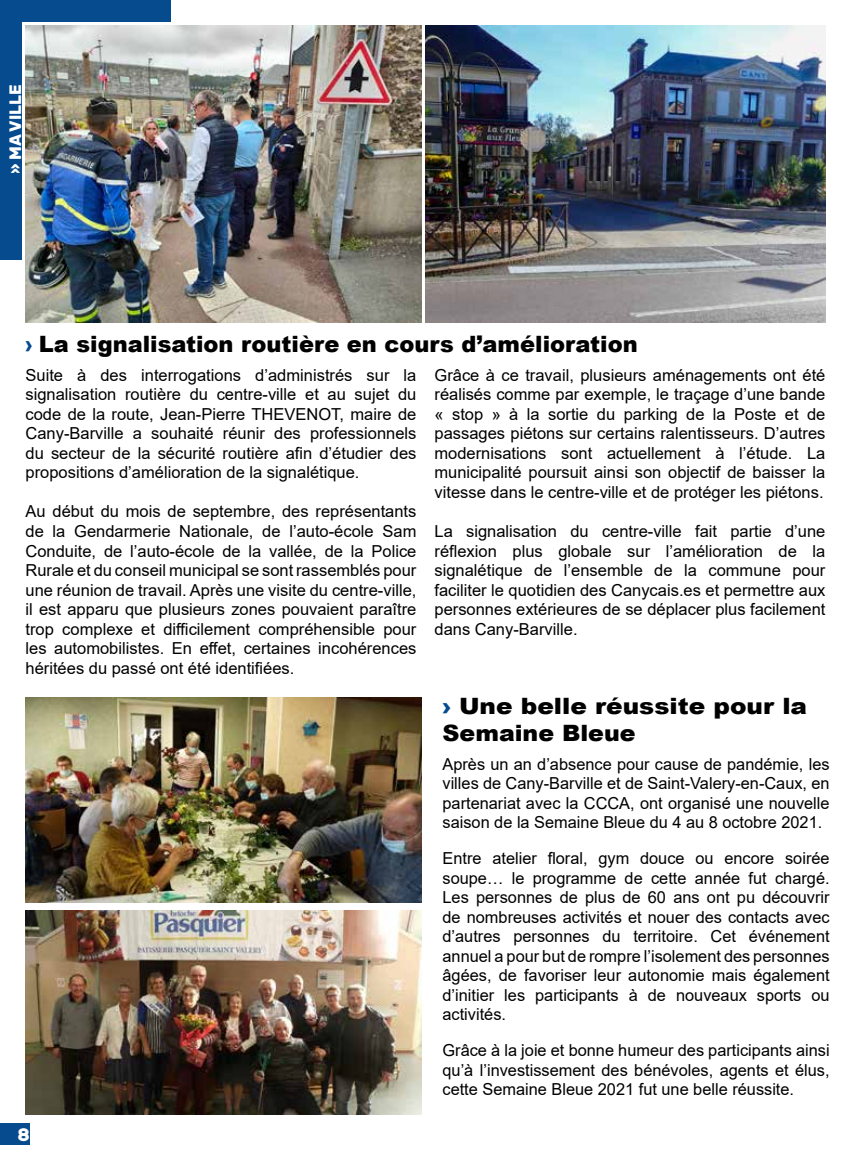
<style>
.page{position:relative;width:851px;height:1149px;background:#fff}
.page>*{position:absolute;margin:0;border:0;box-sizing:border-box;transform-origin:0 0}
.t1{font:900 22.5px "Arial";color:#000}
.t2{font:900 22.5px/27px "Arial";color:#000;scale:1.1 1}
.t3{font:700 18px "Rubik";color:#fff}
.t4{font:16.5px/19.5px "Arial";color:#000;text-align:justify}
.t5{font:700 16.5px "Rubik";color:#fff}
.s1{color:#054b8e}
</style>
<div class="page">
<div style="left:0;top:1123px;width:30px;height:21px;background:#064b8e"></div>
<div style="left:0;top:0;width:21px;height:259px;background:#064b8e"></div>
<div style="left:0;top:0;width:170px;height:21px;background:#064b8e"></div>
<img style="left:26px;top:26px;width:395px;height:296px">
<img style="left:425px;top:26px;width:400px;height:296px">
<img style="left:26px;top:697px;width:395px;height:204px">
<img style="left:26px;top:910px;width:395px;height:204px">
<p class="t5" style="left:6px;top:174px;width:91px;rotate:-90deg">» MA VILLE</p>
<h1 class="t1" style="left:26px;top:328px;width:613px"><span class="s1">›</span> La signalisation routière en cours d’amélioration</h1>
<p class="t4" style="left:26px;top:365px;width:392px">Suite à des interrogations d’administrés sur la signalisation routière du centre-ville et au sujet du code de la route, Jean-Pierre THEVENOT, maire de Cany-Barville a souhaité réunir des professionnels du secteur de la sécurité routière afin d’étudier des propositions d’amélioration de la signalétique.</p>
<p class="t4" style="left:26px;top:501px;width:392px">Au début du mois de septembre, des représentants de la Gendarmerie Nationale, de l’auto-école Sam Conduite, de l’auto-école de la vallée, de la Police Rurale et du conseil municipal se sont rassemblés pour une réunion de travail. Après une visite du centre-ville, il est apparu que plusieurs zones pouvaient paraître trop complexe et difficilement compréhensible pour les automobilistes. En effet, certaines incohérences héritées du passé ont été identifiées.</p>
<p class="t4" style="left:434px;top:365px;width:392px">Grâce à ce travail, plusieurs aménagements ont été réalisés comme par exemple, le traçage d’une bande « stop » à la sortie du parking de la Poste et de passages piétons sur certains ralentisseurs. D’autres modernisations sont actuellement à l’étude. La municipalité poursuit ainsi son objectif de baisser la vitesse dans le centre-ville et de protéger les piétons.</p>
<p class="t4" style="left:434px;top:521px;width:392px">La signalisation du centre-ville fait partie d’une réflexion plus globale sur l’amélioration de la signalétique de l’ensemble de la commune pour faciliter le quotidien des Canycais.es et permettre aux personnes extérieures de se déplacer plus facilement dans Cany-Barville.</p>
<p class="t3" style="left:17px;top:1123px;width:14px">8</p>
<h1 class="t2" style="left:442px;top:691px;width:333px"><span class="s1">›</span> Une belle réussite pour la<br>Semaine Bleue</h1>
<p class="t4" style="left:442px;top:753px;width:388px">Après un an d’absence pour cause de pandémie, les villes de Cany-Barville et de Saint-Valery-en-Caux, en partenariat avec la CCCA, ont organisé une nouvelle saison de la Semaine Bleue du 4 au 8 octobre 2021.</p>
<p class="t4" style="left:442px;top:848px;width:388px">Entre atelier floral, gym douce ou encore soirée soupe… le programme de cette année fut chargé.<br>Les personnes de plus de 60 ans ont pu découvrir de nombreuses activités et nouer des contacts avec d’autres personnes du territoire. Cet événement annuel a pour but de rompre l’isolement des personnes âgées, de favoriser leur autonomie mais également d’initier les participants à de nouveaux sports ou activités.</p>
<p class="t4" style="left:442px;top:1040px;width:388px">Grâce à la joie et bonne humeur des participants ainsi qu’à l’investissement des bénévoles, agents et élus, cette Semaine Bleue 2021 fut une belle réussite.</p>
</div>
